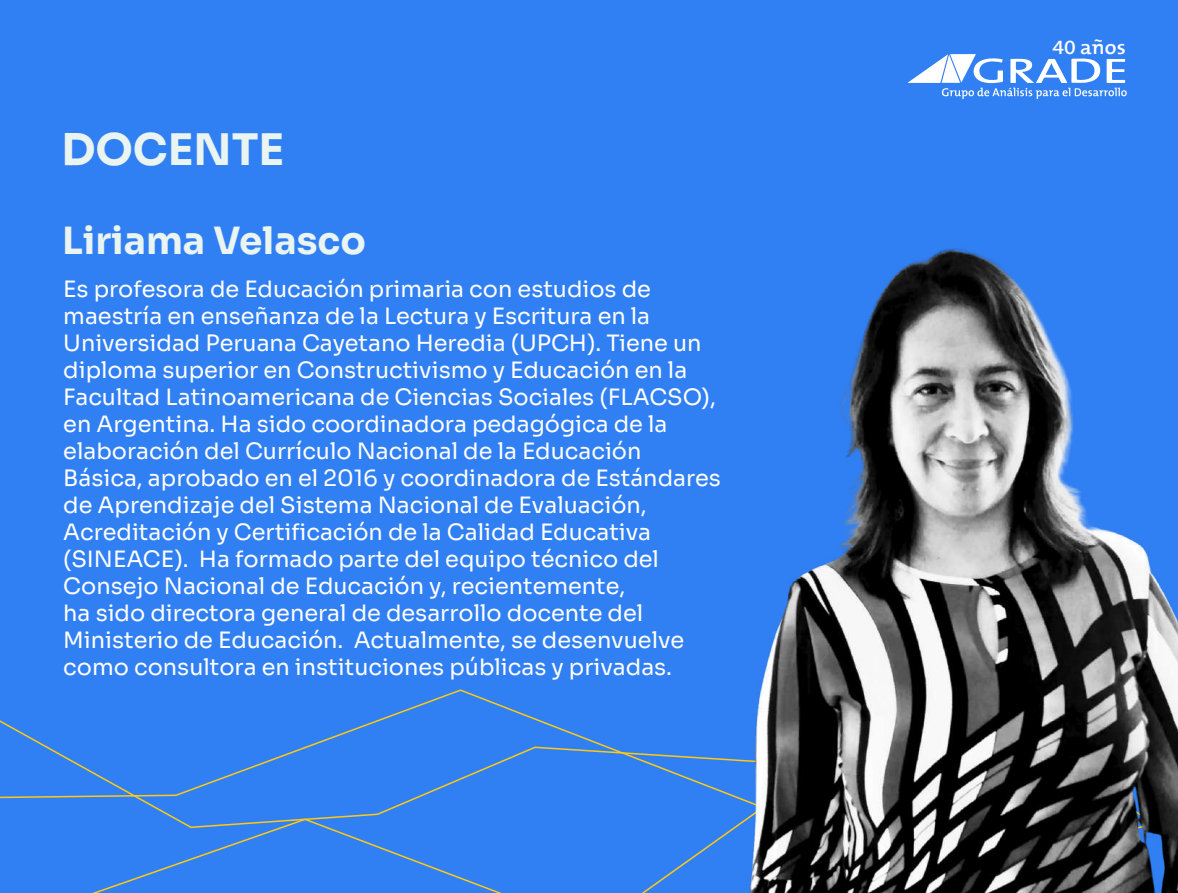
<style>
.page{position:relative;width:1178px;height:893px;background:#3180f3}
.page>*{position:absolute;margin:0;border:0;box-sizing:border-box;transform-origin:0 0}
.t1{font:700 43.5px "Sora";color:#eaf4f0}
.t2{font:700 37.5px "Sora";color:#eaf4f0}
.t3{font:22.5px/27px "Sora";color:#fff}
.t4{font:600 20.25px "The Mix";color:#fff;scale:1.06 1}
</style>
<div class="page">
<svg style="left:0;top:689px;width:614px;height:60px"></svg>
<svg style="left:0;top:749px;width:735px;height:144px"></svg>
<img style="left:735px;top:248px;width:443px;height:645px">
<svg style="left:907px;top:54px;width:220px;height:45px"></svg>
<h1 class="t1" style="left:61px;top:114px;width:225px">DOCENTE</h1>
<h2 class="t2" style="left:62px;top:210px;width:305px">Liriama Velasco</h2>
<p class="t3" style="left:63px;top:273px;width:659px">Es profesora de Educación primaria con estudios de maestría en enseñanza de la Lectura y Escritura en la Universidad Peruana Cayetano Heredia (UPCH). Tiene un diploma superior en Constructivismo y Educación en la Facultad Latinoamericana de Ciencias Sociales (FLACSO), en Argentina. Ha sido coordinadora pedagógica de la elaboración del Currículo Nacional de la Educación Básica, aprobado en el 2016 y coordinadora de Estándares de Aprendizaje del Sistema Nacional de Evaluación, Acreditación y Certificación de la Calidad Educativa (SINEACE). Ha formado parte del equipo técnico del Consejo Nacional de Educación y, recientemente,<br>ha sido directora general de desarrollo docente del Ministerio de Educación. Actualmente, se desenvuelve como consultora en instituciones públicas y privadas.</p>
<p class="t4" style="left:1080px;top:30px;width:44px">años</p>
</div>
